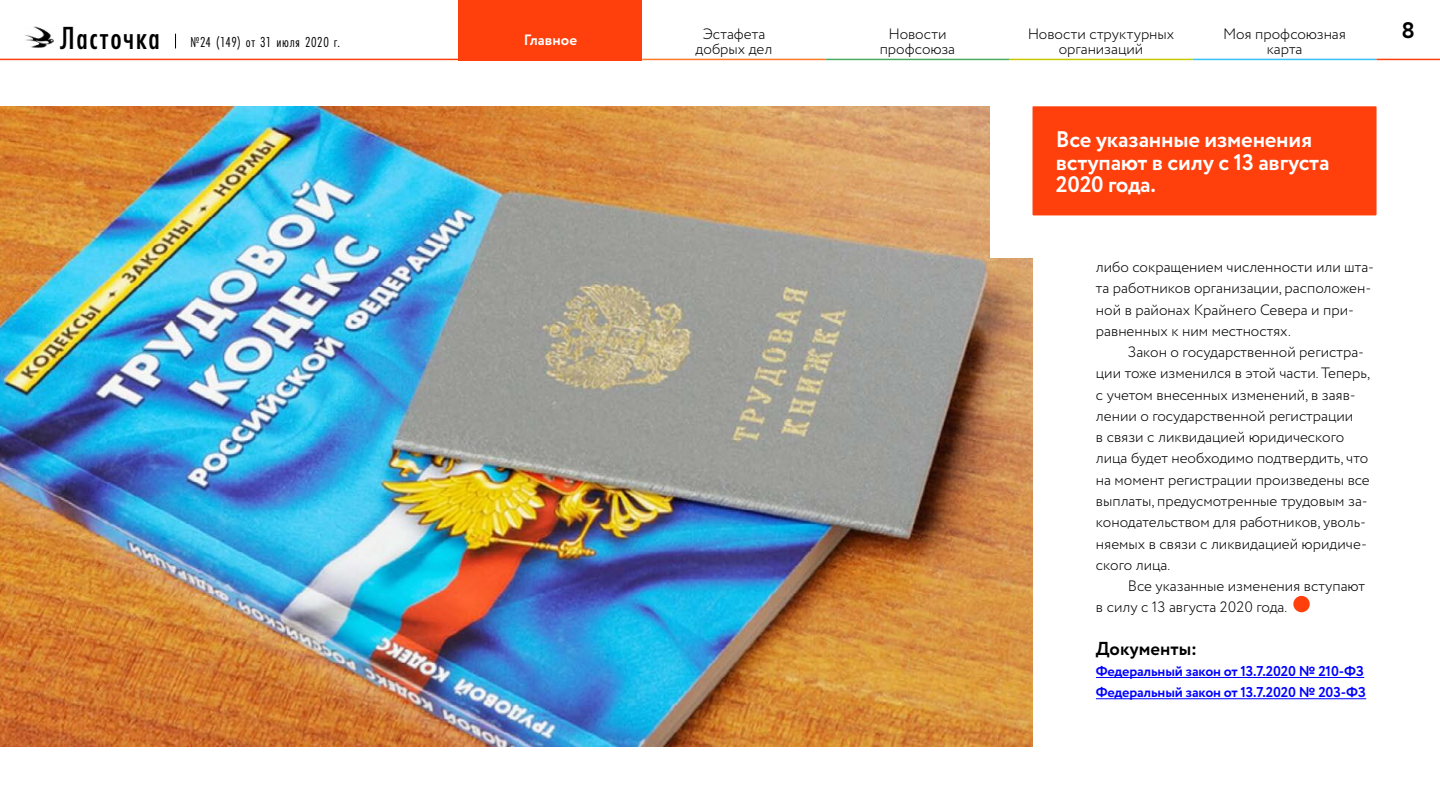
<style>
.page{position:relative;width:1440px;height:810px;background:#fff}
.page>*{position:absolute;margin:0;border:0;box-sizing:border-box;transform-origin:0 0}
.t1{font:700 22.5px/22.5px "Circe";letter-spacing:-.01em;color:#fff}
.t2{font:700 22.5px "Circe";color:#000}
.PodZag{font:700 18.75px "Circe";color:#000}
.t3{font:300 15px/21.2px "Circe";color:#000;text-align:center}
.t4{font:15px "Futura PT Cond";letter-spacing:.04em;color:#000}
.t5{font:700 15px "Circe";color:#fff}
._0_1_First{font:700 14.25px "Circe";letter-spacing:-.01em;color:#00f}
.s1{font-weight:500;font-size:33.22px}
</style>
<div class="page">
<svg style="left:175px;top:34px;width:1px;height:14px"></svg>
<img style="left:25px;top:26px;width:29px;height:22px">
<hr style="left:1009px;top:59px;width:184px;height:1px;background:#c8c800">
<hr style="left:1193px;top:59px;width:184px;height:1px;background:#37c3f5">
<hr style="left:642px;top:59px;width:184px;height:1px;background:#ff7828">
<hr style="left:826px;top:59px;width:183px;height:1px;background:#4baa64">
<div style="left:459px;top:0;width:183px;height:60px;background:#ff400d"></div>
<hr style="left:1377px;top:59px;width:63px;height:1px;background:#ff400d">
<hr style="left:0;top:59px;width:459px;height:1px;background:#ff400d">
<hr style="left:1096px;top:677px;width:268px;height:1px;background:#00f">
<hr style="left:1096px;top:698px;width:270px;height:1px;background:#00f">
<div style="left:1293px;top:596px;width:17px;height:16px;background:#ff400d;border-radius:50%"></div>
<img style="left:0;top:106px;width:1032px;height:640px">
<div style="left:1011px;top:85px;width:387px;height:152px;background:#ff400d"></div>
<div style="left:990px;top:64px;width:429px;height:194px;border:43px solid #fff"></div>
<p class="t4" style="left:60px;top:33px;width:281px"><span class="s1">Ласточка</span> №24 (149) от 31 июля 2020 г.</p>
<p class="t3" style="left:1028px;top:23px;width:148px">Новости структурных</p>
<h1 class="t2" style="left:1402px;top:15px;width:15px">8</h1>
<p class="t3" style="left:696px;top:27px;width:78px;line-height:15px">Эстафета добрых дел</p>
<p class="t3" style="left:880px;top:27px;width:77px;line-height:15px">Новости профсоюза</p>
<p class="t3" style="left:1223px;top:27px;width:124px;line-height:15px">Моя профсоюзная карта</p>
<p class="t5" style="left:524px;top:30px;width:55px">Главное</p>
<p class="t3" style="left:1059px;top:38px;width:86px">организаций</p>
<p class="t1" style="left:1056px;top:129px;width:275px">Все указанные изменения вступают в силу с 13 августа<br>2020 года.</p>
<p class="t3" style="left:1096px;top:257px;width:280px;text-align:left">либо сокращением численности или шта&shy;та работников организации, расположен&shy;ной в районах Крайнего Севера и при&shy;равненных к ним местностях.</p>
<p class="t3" style="left:1096px;top:342px;width:276px;text-align:left;text-indent:32px">Закон о государственной регистра&shy;ции тоже изменился в этой части. Теперь, с учетом внесенных изменений, в заяв&shy;лении о государственной регистрации<br>в связи с ликвидацией юридического лица будет необходимо подтвердить, что на момент регистрации произведены все выплаты, предусмотренные трудовым за&shy;конодательством для работников, уволь&shy;няемых в связи с ликвидацией юридиче&shy;ского лица.</p>
<p class="t3" style="left:1096px;top:576px;width:271px;text-align:left;text-indent:32px">Все указанные изменения вступают в силу с 13 августа 2020 года.</p>
<p class="PodZag" style="left:1096px;top:636px;width:103px">Документы:</p>
<p class="_0_1_First" style="left:1096px;top:662px;width:270px">Федеральный закон от 13.7.2020 № 210-ФЗ</p>
<p class="_0_1_First" style="left:1096px;top:683px;width:272px">Федеральный закон от 13.7.2020 № 203-ФЗ</p>
</div>
